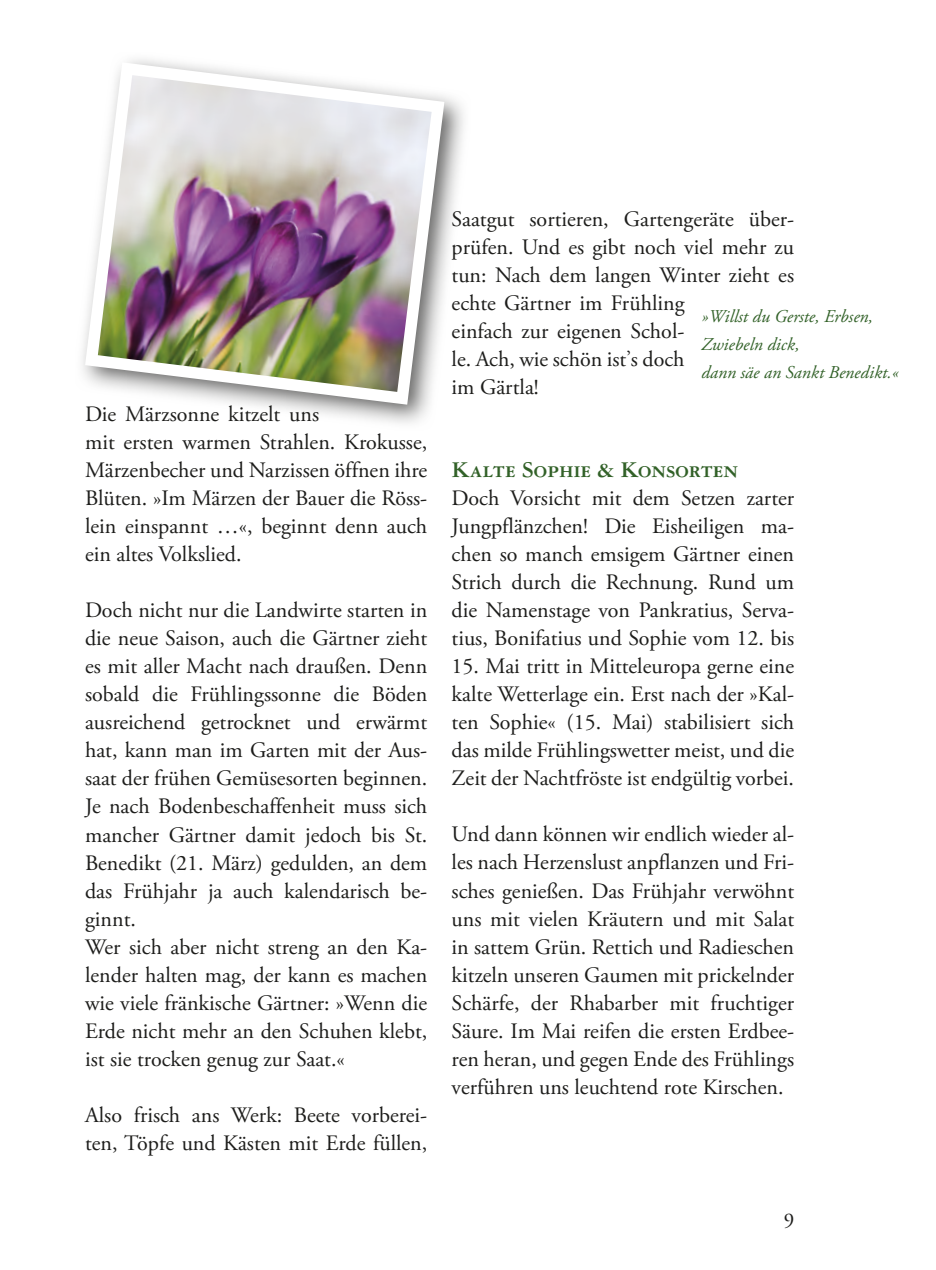
<style>
.page{position:relative;width:936px;height:1270px;background:#fff}
.page>*{position:absolute;margin:0;border:0;box-sizing:border-box;transform-origin:0 0}
.t1{font:24px "Garamond Three Bold SC";color:#326128}
.t2{font:22px/28px "Adobe Garamond Pro";color:#1d1d1b}
.t3{font:21px "Adobe Garamond Pro";color:#1d1d1b}
.t4{font:italic 18px/28px "Adobe Garamond Pro";color:#326128}
</style>
<div class="page">
<img style="left:85px;top:62px;width:359px;height:343px">
<p class="t2" style="left:85px;top:401px;width:344px">Die Märzsonne kitzelt uns<br>mit ersten warmen Strahlen. Krokusse, Märzenbecher und Narzissen öffnen ihre Blüten. »Im Märzen der Bauer die Röss&shy;lein einspannt …«, beginnt denn auch ein altes Volkslied.</p>
<p class="t2" style="left:85px;top:597px;width:344px">Doch nicht nur die Landwirte starten in die neue Saison, auch die Gärtner zieht es mit aller Macht nach draußen. Denn sobald die Frühlingssonne die Böden ausreichend getrocknet und erwärmt hat, kann man im Garten mit der Aus&shy;saat der frühen Gemüsesorten beginnen.<br>Je nach Bodenbeschaffenheit muss sich mancher Gärtner damit jedoch bis St.<br>Benedikt (21. März) gedulden, an dem das Frühjahr ja auch kalendarisch be&shy;ginnt.<br>Wer sich aber nicht streng an den Ka&shy;lender halten mag, der kann es machen wie viele fränkische Gärtner: »Wenn die Erde nicht mehr an den Schuhen klebt, ist sie trocken genug zur Saat.«</p>
<p class="t2" style="left:85px;top:1101px;width:344px">Also frisch ans Werk: Beete vorberei&shy;ten, Töpfe und Kästen mit Erde füllen,</p>
<p class="t2" style="left:451px;top:205px;width:344px">Saatgut sortieren, Gartengeräte über&shy;prüfen. Und es gibt noch viel mehr zu tun: Nach dem langen Winter zieht es echte Gärtner im Frühling<br>einfach zur eigenen Schol-<br>le. Ach, wie schön ist’s doch<br>im Gärtla!</p>
<p class="t4" style="left:701px;top:303px;width:199px">»Willst du Gerste, Erbsen,<br>Zwiebeln dick,<br>dann säe an Sankt Benedikt.«</p>
<p class="t1" style="left:451px;top:457px;width:288px">Kalte Sophie &amp; Konsorten</p>
<p class="t2" style="left:451px;top:485px;width:344px;text-align:justify">Doch Vorsicht mit dem Setzen zarter Jungpflänzchen! Die Eisheiligen ma&shy;chen so manch emsigem Gärtner einen Strich durch die Rechnung. Rund um die Namenstage von Pankratius, Serva&shy;tius, Bonifatius und Sophie vom 12. bis</p>
<p class="t2" style="left:451px;top:653px;width:344px;text-align:justify">15. Mai tritt in Mitteleuropa gerne eine kalte Wetterlage ein. Erst nach der »Kal&shy;ten Sophie« (15. Mai) stabilisiert sich das milde Frühlingswetter meist, und die Zeit der Nachtfröste ist endgültig vorbei.</p>
<p class="t2" style="left:451px;top:821px;width:344px;text-align:justify">Und dann können wir endlich wieder al&shy;les nach Herzenslust anpflanzen und Fri&shy;sches genießen. Das Frühjahr verwöhnt uns mit vielen Kräutern und mit Salat in sattem Grün. Rettich und Radieschen kitzeln unseren Gaumen mit prickelnder Schärfe, der Rhabarber mit fruchtiger Säure. Im Mai reifen die ersten Erdbee&shy;ren heran, und gegen Ende des Frühlings verführen uns leuchtend rote Kirschen.</p>
<p class="t3" style="left:783px;top:1208px;width:12px">9</p>
</div>
